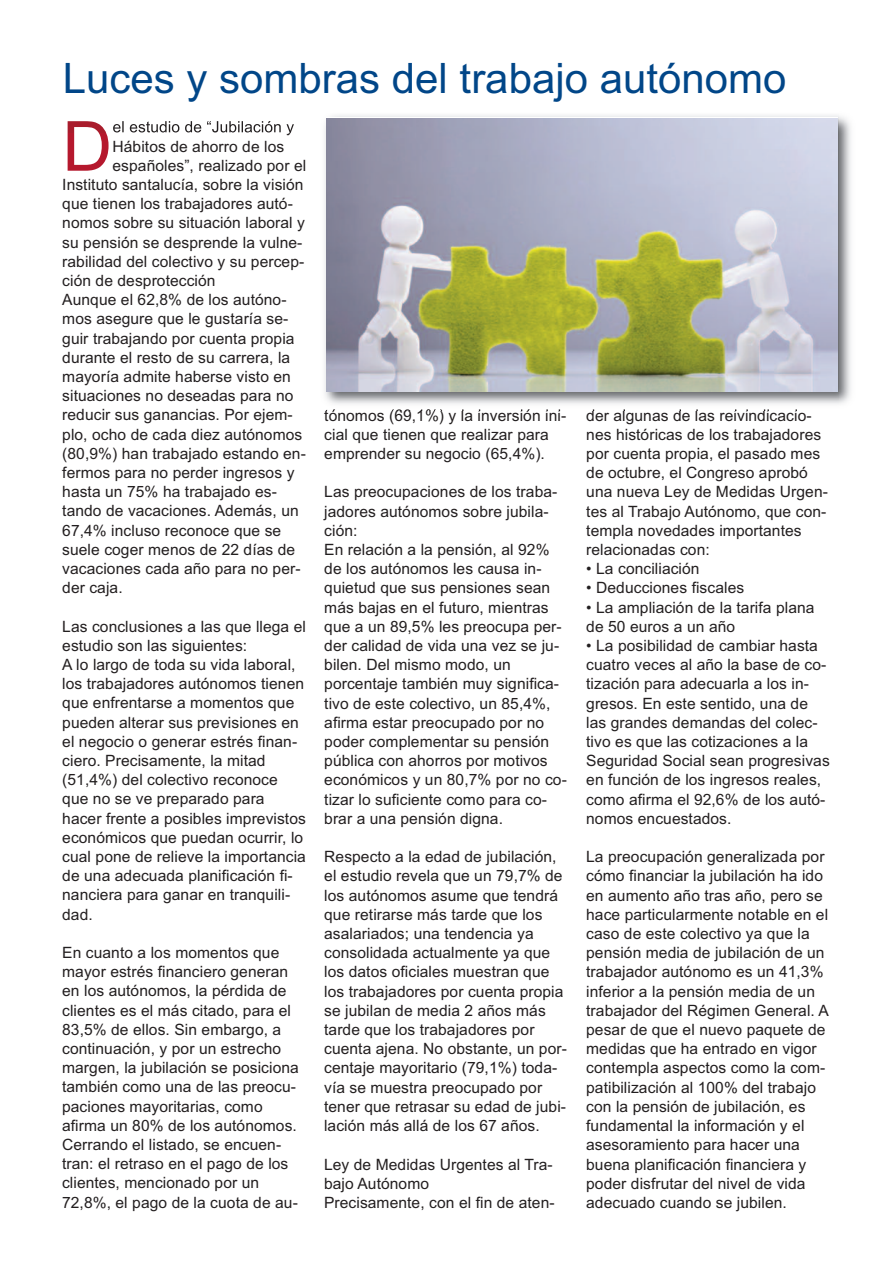
<style>
.page{position:relative;width:893px;height:1263px;background:#fff}
.page>*{position:absolute;margin:0;border:0;box-sizing:border-box;transform-origin:0 0}
.t1{font:69.15px "Arial";color:#b5182d}
.t2{font:42px "Arial";color:#014688}
.t3{font:15.6px/19.2px "Arial";letter-spacing:.005em;color:#231f20}
</style>
<div class="page">
<img style="left:67px;top:121px;width:227px;height:11px">
<img style="left:68px;top:121px;width:39px;height:11px">
<img style="left:113px;top:121px;width:96px;height:11px">
<img style="left:324px;top:115px;width:527px;height:296px">
<img style="left:325px;top:409px;width:86px;height:2px">
<img style="left:591px;top:409px;width:69px;height:2px">
<img style="left:326px;top:118px;width:512px;height:273px">
<h2 class="t2" style="left:63px;top:54px;width:725px">Luces y sombras del trabajo autónomo</h2>
<h1 class="t1" style="left:62px;top:106px;width:51px">D</h1>
<p class="t3" style="left:113px;top:137px;width:173px">Hábitos de ahorro de los</p>
<p class="t3" style="left:113px;top:156px;width:195px">españoles”, realizado por el</p>
<p class="t3" style="left:62px;top:175px;width:243px">Instituto santalucía, sobre la visión</p>
<p class="t3" style="left:62px;top:194px;width:232px">que tienen los trabajadores autó-</p>
<p class="t3" style="left:62px;top:213px;width:244px">nomos sobre su situación laboral y</p>
<p class="t3" style="left:62px;top:233px;width:242px">su pensión se desprende la vulne-</p>
<p class="t3" style="left:62px;top:252px;width:244px">rabilidad del colectivo y su percep-</p>
<p class="t3" style="left:62px;top:271px;width:155px">ción de desprotección</p>
<p class="t3" style="left:62px;top:290px;width:226px">Aunque el 62,8% de los autóno-</p>
<p class="t3" style="left:62px;top:309px;width:228px">mos asegure que le gustaría se-</p>
<p class="t3" style="left:62px;top:329px;width:234px">guir trabajando por cuenta propia</p>
<p class="t3" style="left:62px;top:348px;width:230px">durante el resto de su carrera, la</p>
<p class="t3" style="left:62px;top:367px;width:230px">mayoría admite haberse visto en</p>
<p class="t3" style="left:62px;top:386px;width:233px">situaciones no deseadas para no</p>
<p class="t3" style="left:62px;top:405px;width:232px">reducir sus ganancias. Por ejem-</p>
<p class="t3" style="left:62px;top:425px;width:242px">plo, ocho de cada diez autónomos</p>
<p class="t3" style="left:62px;top:444px;width:245px">(80,9%) han trabajado estando en-</p>
<p class="t3" style="left:62px;top:463px;width:234px">fermos para no perder ingresos y</p>
<p class="t3" style="left:62px;top:482px;width:216px">hasta un 75% ha trabajado es-</p>
<p class="t3" style="left:62px;top:501px;width:238px">tando de vacaciones. Además, un</p>
<p class="t3" style="left:62px;top:521px;width:220px">67,4% incluso reconoce que se</p>
<p class="t3" style="left:62px;top:540px;width:235px">suele coger menos de 22 días de</p>
<p class="t3" style="left:62px;top:559px;width:240px">vacaciones cada año para no per-</p>
<p class="t3" style="left:62px;top:578px;width:62px">der caja.</p>
<p class="t3" style="left:62px;top:617px;width:245px">Las conclusiones a las que llega el estudio son las siguientes:<br>A lo largo de toda su vida laboral, los trabajadores autónomos tienen que enfrentarse a momentos que pueden alterar sus previsiones en el negocio o generar estrés finan&shy;ciero. Precisamente, la mitad (51,4%) del colectivo reconoce que no se ve preparado para hacer frente a posibles imprevistos económicos que puedan ocurrir, lo cual pone de relieve la importancia de una adecuada planificación fi&shy;nanciera para ganar en tranquili&shy;dad.</p>
<p class="t3" style="left:62px;top:943px;width:238px">En cuanto a los momentos que mayor estrés financiero generan en los autónomos, la pérdida de clientes es el más citado, para el<br>83,5% de ellos. Sin embargo, a continuación, y por un estrecho margen, la jubilación se posiciona también como una de las preocu&shy;paciones mayoritarias, como afirma un 80% de los autónomos.<br>Cerrando el listado, se encuen&shy;tran: el retraso en el pago de los clientes, mencionado por un<br>72,8%, el pago de la cuota de au-</p>
<p class="t3" style="left:324px;top:406px;width:243px">tónomos (69,1%) y la inversión ini&shy;cial que tienen que realizar para emprender su negocio (65,4%).</p>
<p class="t3" style="left:324px;top:482px;width:244px">Las preocupaciones de los traba&shy;jadores autónomos sobre jubila&shy;ción:<br>En relación a la pensión, al 92% de los autónomos les causa in&shy;quietud que sus pensiones sean más bajas en el futuro, mientras que a un 89,5% les preocupa per&shy;der calidad de vida una vez se ju&shy;bilen. Del mismo modo, un porcentaje también muy significa&shy;tivo de este colectivo, un 85,4%, afirma estar preocupado por no poder complementar su pensión pública con ahorros por motivos económicos y un 80,7% por no co&shy;tizar lo suficiente como para co&shy;brar a una pensión digna.</p>
<p class="t3" style="left:324px;top:847px;width:244px">Respecto a la edad de jubilación, el estudio revela que un 79,7% de los autónomos asume que tendrá que retirarse más tarde que los asalariados; una tendencia ya consolidada actualmente ya que los datos oficiales muestran que los trabajadores por cuenta propia se jubilan de media 2 años más tarde que los trabajadores por cuenta ajena. No obstante, un por&shy;centaje mayoritario (79,1%) toda&shy;vía se muestra preocupado por tener que retrasar su edad de jubi&shy;lación más allá de los 67 años.</p>
<p class="t3" style="left:324px;top:1154px;width:232px">Ley de Medidas Urgentes al Tra&shy;bajo Autónomo<br>Precisamente, con el fin de aten-</p>
<p class="t3" style="left:586px;top:406px;width:243px">der algunas de las reivindicacio&shy;nes históricas de los trabajadores por cuenta propia, el pasado mes de octubre, el Congreso aprobó una nueva Ley de Medidas Urgen&shy;tes al Trabajo Autónomo, que con&shy;templa novedades importantes relacionadas con:</p>
<p class="t3" style="left:586px;top:559px;width:115px">• La conciliación</p>
<p class="t3" style="left:586px;top:578px;width:159px">• Deducciones fiscales</p>
<p class="t3" style="left:586px;top:598px;width:230px">• La ampliación de la tarifa plana de 50 euros a un año</p>
<p class="t3" style="left:586px;top:636px;width:245px">• La posibilidad de cambiar hasta cuatro veces al año la base de co&shy;tización para adecuarla a los in&shy;gresos. En este sentido, una de las grandes demandas del colec&shy;tivo es que las cotizaciones a la<br>Seguridad Social sean progresivas en función de los ingresos reales, como afirma el 92,6% de los autó&shy;nomos encuestados.</p>
<p class="t3" style="left:586px;top:847px;width:244px">La preocupación generalizada por cómo financiar la jubilación ha ido en aumento año tras año, pero se hace particularmente notable en el caso de este colectivo ya que la pensión media de jubilación de un trabajador autónomo es un 41,3% inferior a la pensión media de un trabajador del Régimen General. A pesar de que el nuevo paquete de medidas que ha entrado en vigor contempla aspectos como la com&shy;patibilización al 100% del trabajo con la pensión de jubilación, es fundamental la información y el asesoramiento para hacer una buena planificación financiera y poder disfrutar del nivel de vida adecuado cuando se jubilen.</p>
</div>
